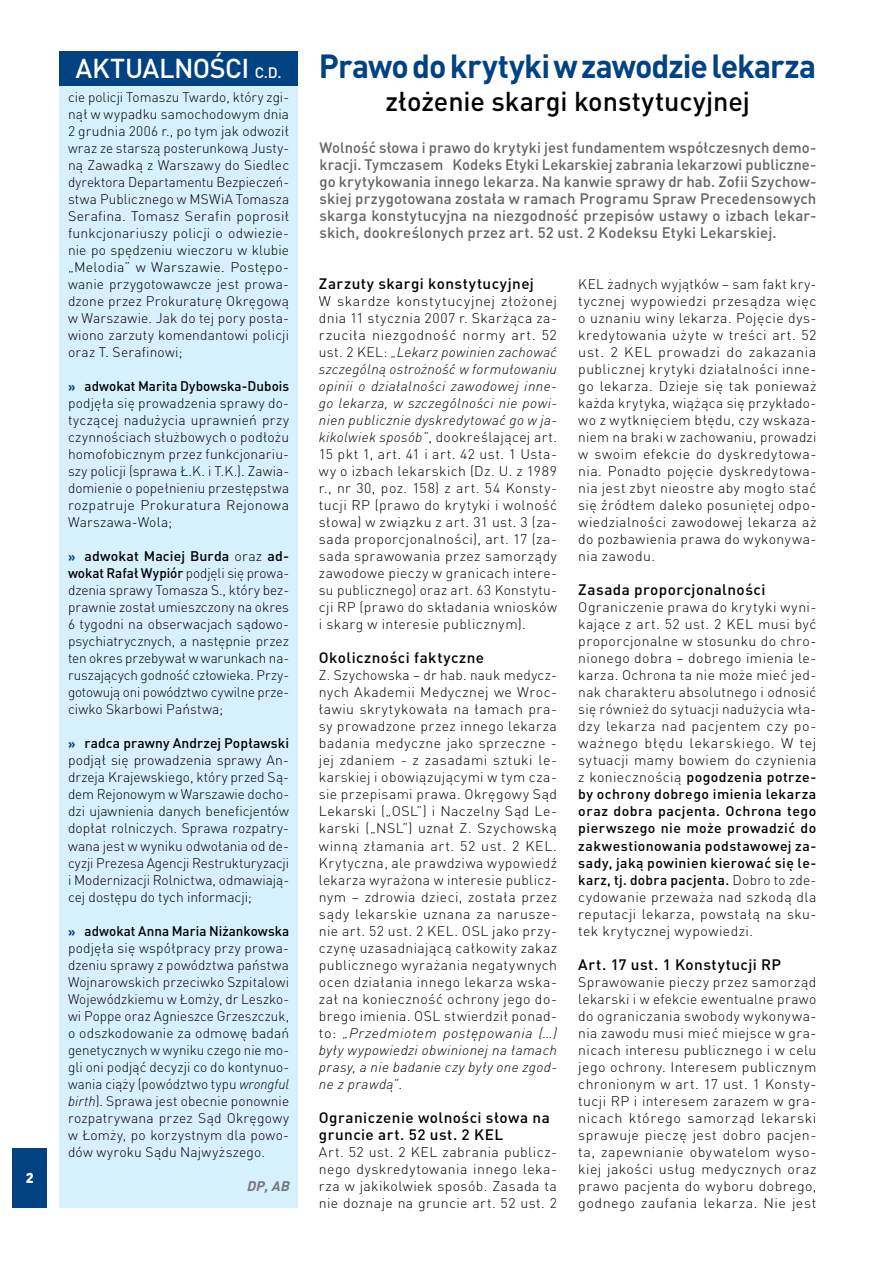
<style>
.page{position:relative;width:893px;height:1263px;background:#fff}
.page>*{position:absolute;margin:0;border:0;box-sizing:border-box;transform-origin:0 0}
.t1{font:700 33px "DIN Festival";letter-spacing:-.03em;color:#004282}
.t2{font:500 27px "DIN Festival";letter-spacing:-.005em;color:#000}
.t3{font:500 27px "DIN Festival";letter-spacing:-.02em;color:#fff}
.t4{font:500 15px/17px "DIN Festival";letter-spacing:.01em;color:#636466;text-align:justify}
.t5{font:500 15px/17px "DIN Festival";letter-spacing:.03em;color:#000}
.t6{font:300 13.8px/17px "DIN Festival";letter-spacing:.025em;color:#000;text-align:justify}
.t7{font:300 13.8px/17px "DIN Festival";letter-spacing:.025em;color:#000;text-align:justify;scale:1.04 1}
.t8{font:500 13.8px "DIN Festival";letter-spacing:.005em;color:#000}
.t9{font:italic 700 13.8px "DIN Festival";color:#76787b}
.t10{font:700 13.8px "Futura TCE";color:#004282}
.s1{font-size:15px}
.s2{font-weight:500}
.s3{font-style:italic}
</style>
<div class="page">
<div style="left:60px;top:85px;width:238px;height:1123px;background:#d6f0fc"></div>
<div style="left:60px;top:51px;width:238px;height:34px;background:#004282"></div>
<div style="left:13px;top:1148px;width:34px;height:60px;background:#004282"></div>
<h2 class="t3" style="left:75px;top:51px;width:208px">AKTUALNOŚCI <span class="s1">C.D.</span></h2>
<p class="t6" style="left:68px;top:88px;width:223px">cie policji Tomaszu Twardo, który zgi&shy;nął w wypadku samochodowym dnia 2 grudnia 2006 r., po tym jak odwoził wraz ze starszą posterunkową Justy&shy;ną Zawadką z Warszawy do Siedlec dyrektora Departamentu Bezpieczeń&shy;stwa Publicznego w MSWiA Tomasza Serafina. Tomasz Serafin poprosił funkcjonariuszy policji o odwiezie&shy;nie po spędzeniu wieczoru w klubie „Melodia” w Warszawie. Postępo&shy;wanie przygotowawcze jest prowa&shy;dzone przez Prokuraturę Okręgową w Warszawie. Jak do tej pory posta&shy;wiono zarzuty komendantowi policji oraz T. Serafinowi;</p>
<p class="t8" style="left:85px;top:377px;width:206px">adwokat Marita Dybowska-Dubois</p>
<p class="t6" style="left:68px;top:395px;width:223px">podjęła się prowadzenia sprawy do&shy;tyczącej nadużycia uprawnień przy czynnościach służbowych o podłożu homofobicznym przez funkcjonariu&shy;szy policji (sprawa Ł.K. i T.K.). Zawia&shy;domienie o popełnieniu przestępstwa rozpatruje Prokuratura Rejonowa Warszawa-Wola;</p>
<p class="t6" style="left:68px;top:548px;width:223px;text-indent:16px"><span class="s2">adwokat Maciej Burda</span> oraz <span class="s2">ad&shy;wokat Rafał Wypiór</span> podjęli się prowa&shy;dzenia sprawy Tomasza S., który bez&shy;prawnie został umieszczony na okres 6 tygodni na obserwacjach sądowo&shy;psychiatrycznych, a następnie przez ten okres przebywał w warunkach na&shy;ruszających godność człowieka. Przy&shy;gotowują oni powództwo cywilne prze&shy;ciwko Skarbowi Państwa;</p>
<p class="t8" style="left:85px;top:735px;width:206px">radca prawny Andrzej Popławski</p>
<p class="t6" style="left:68px;top:752px;width:223px">podjął się prowadzenia sprawy An&shy;drzeja Krajewskiego, który przed Są&shy;dem Rejonowym w Warszawie docho&shy;dzi ujawnienia danych beneficjentów dopłat rolniczych. Sprawa rozpatry&shy;wana jest w wyniku odwołania od de&shy;cyzji Prezesa Agencji Restrukturyzacji i Modernizacji Rolnictwa, odmawiają&shy;cej dostępu do tych informacji;</p>
<p class="t8" style="left:85px;top:922px;width:206px">adwokat Anna Maria Niżankowska</p>
<p class="t6" style="left:68px;top:939px;width:223px">podjęła się współpracy przy prowa&shy;dzeniu sprawy z powództwa państwa Wojnarowskich przeciwko Szpitalowi Wojewódzkiemu w Łomży, dr Leszko&shy;wi Poppe oraz Agnieszce Grzeszczuk, o odszkodowanie za odmowę badań genetycznych w wyniku czego nie mo&shy;gli oni podjąć decyzji co do kontynuo&shy;wania ciąży (powództwo typu <span class="s3">wrongful birth</span>). Sprawa jest obecnie ponownie rozpatrywana przez Sąd Okręgowy w Łomży, po korzystnym dla powo&shy;dów wyroku Sądu Najwyższego.</p>
<p class="t9" style="left:246px;top:1177px;width:48px">DP,AB</p>
<p class="t10" style="left:68px;top:378px;width:9px">»</p>
<p class="t10" style="left:68px;top:548px;width:9px">»</p>
<p class="t10" style="left:68px;top:735px;width:9px">»</p>
<p class="t10" style="left:68px;top:922px;width:9px">»</p>
<h1 class="t1" style="left:319px;top:44px;width:499px">Prawo do krytyki w zawodzie lekarza</h1>
<h2 class="t2" style="left:385px;top:84px;width:366px">złożenie skargi konstytucyjnej</h2>
<p class="t4" style="left:319px;top:139px;width:498px">Wolność słowa i prawo do krytyki jest fundamentem współczesnych demo&shy;kracji. Tymczasem Kodeks Etyki Lekarskiej zabrania lekarzowi publiczne&shy;go krytykowania innego lekarza. Na kanwie sprawy dr hab. Zofii Szychow&shy;skiej przygotowana została w ramach Programu Spraw Precedensowych skarga konstytucyjna na niezgodność przepisów ustawy o izbach lekar&shy;skich, dookreślonych przez art. 52 ust. 2 Kodeksu Etyki Lekarskiej.</p>
<p class="t5" style="left:319px;top:275px;width:217px">Zarzuty skargi konstytucyjnej</p>
<p class="t7" style="left:319px;top:293px;width:230px">W skardze konstytucyjnej złożonej dnia 11 stycznia 2007 r. Skarżąca za&shy;rzuciła niezgodność normy art. 52 ust. 2 KEL: <span class="s3">„Lekarz powinien zachować szczególną ostrożność w formułowaniu opinii o działalności zawodowej inne&shy;go lekarza, w szczególności nie powi&shy;nien publicznie dyskredytować go w ja&shy;kikolwiek sposób”</span>, dookreślającej art.<br>15 pkt 1, art. 41 i art. 42 ust. 1 Usta&shy;wy o izbach lekarskich (Dz. U. z 1989 r., nr 30, poz. 158) z art. 54 Konsty&shy;tucji RP (prawo do krytyki i wolność słowa) w związku z art. 31 ust. 3 (za&shy;sada proporcjonalności), art. 17 (za&shy;sada sprawowania przez samorządy zawodowe pieczy w granicach intere&shy;su publicznego) oraz art. 63 Konstytu&shy;cji RP (prawo do składania wniosków i skarg w interesie publicznym).</p>
<p class="t5" style="left:319px;top:649px;width:167px">Okoliczności faktyczne</p>
<p class="t6" style="left:319px;top:667px;width:240px">Z. Szychowska – dr hab. nauk medycz&shy;nych Akademii Medycznej we Wroc&shy;ławiu skrytykowała na łamach pra&shy;sy prowadzone przez innego lekarza badania medyczne jako sprzeczne - jej zdaniem - z zasadami sztuki le&shy;karskiej i obowiązującymi w tym cza&shy;sie przepisami prawa. Okręgowy Sąd Lekarski („OSL”) i Naczelny Sąd Le&shy;karski („NSL”) uznał Z. Szychowską winną złamania art. 52 ust. 2 KEL.<br>Krytyczna, ale prawdziwa wypowiedź lekarza wyrażona w interesie publicz&shy;nym – zdrowia dzieci, została przez sądy lekarskie uznana za narusze&shy;nie art. 52 ust. 2 KEL. OSL jako przy&shy;czynę uzasadniającą całkowity zakaz publicznego wyrażania negatywnych ocen działania innego lekarza wska&shy;zał na konieczność ochrony jego do&shy;brego imienia. OSL stwierdził ponad&shy;to: <span class="s3">„Przedmiotem postępowania (…) były wypowiedzi obwinionej na łamach prasy, a nie badanie czy były one zgod&shy;ne z prawdą”</span>.</p>
<p class="t5" style="left:319px;top:1108px;width:232px">Ograniczenie wolności słowa na gruncie art. 52 ust. 2 KEL</p>
<p class="t6" style="left:319px;top:1143px;width:240px">Art. 52 ust. 2 KEL zabrania publicz&shy;nego dyskredytowania innego leka&shy;rza w jakikolwiek sposób. Zasada ta nie doznaje na gruncie art. 52 ust. 2</p>
<p class="t6" style="left:578px;top:276px;width:240px">KEL żadnych wyjątków – sam fakt kry&shy;tycznej wypowiedzi przesądza więc o uznaniu winy lekarza. Pojęcie dys&shy;kredytowania użyte w treści art. 52 ust. 2 KEL prowadzi do zakazania publicznej krytyki działalności inne&shy;go lekarza. Dzieje się tak ponieważ każda krytyka, wiążąca się przykłado&shy;wo z wytknięciem błędu, czy wskaza&shy;niem na braki w zachowaniu, prowadzi w swoim efekcie do dyskredytowa&shy;nia. Ponadto pojęcie dyskredytowa&shy;nia jest zbyt nieostre aby mogło stać się źródłem daleko posuniętej odpo&shy;wiedzialności zawodowej lekarza aż do pozbawienia prawa do wykonywa&shy;nia zawodu.</p>
<p class="t5" style="left:578px;top:581px;width:189px">Zasada proporcjonalności</p>
<p class="t6" style="left:578px;top:599px;width:240px">Ograniczenie prawa do krytyki wyni&shy;kające z art. 52 ust. 2 KEL musi być proporcjonalne w stosunku do chro&shy;nionego dobra – dobrego imienia le&shy;karza. Ochrona ta nie może mieć jed&shy;nak charakteru absolutnego i odnosić się również do sytuacji nadużycia wła&shy;dzy lekarza nad pacjentem czy po&shy;ważnego błędu lekarskiego. W tej sytuacji mamy bowiem do czynienia z koniecznością <span class="s2">pogodzenia potrze&shy;by ochrony dobrego imienia lekarza oraz dobra pacjenta. Ochrona tego pierwszego nie może prowadzić do zakwestionowania podstawowej za&shy;sady, jaką powinien kierować się le&shy;karz, tj. dobra pacjenta.</span> Dobro to zde&shy;cydowanie przeważa nad szkodą dla reputacji lekarza, powstałą na sku&shy;tek krytycznej wypowiedzi.</p>
<p class="t5" style="left:578px;top:955px;width:204px">Art. 17 ust. 1 Konstytucji RP</p>
<p class="t6" style="left:578px;top:973px;width:240px">Sprawowanie pieczy przez samorząd lekarski i w efekcie ewentualne prawo do ograniczania swobody wykonywa&shy;nia zawodu musi mieć miejsce w gra&shy;nicach interesu publicznego i w celu jego ochrony. Interesem publicznym chronionym w art. 17 ust. 1 Konsty&shy;tucji RP i interesem zarazem w gra&shy;nicach którego samorząd lekarski sprawuje pieczę jest dobro pacjen&shy;ta, zapewnianie obywatelom wyso&shy;kiej jakości usług medycznych oraz prawo pacjenta do wyboru dobrego, godnego zaufania lekarza. Nie jest</p>
</div>
